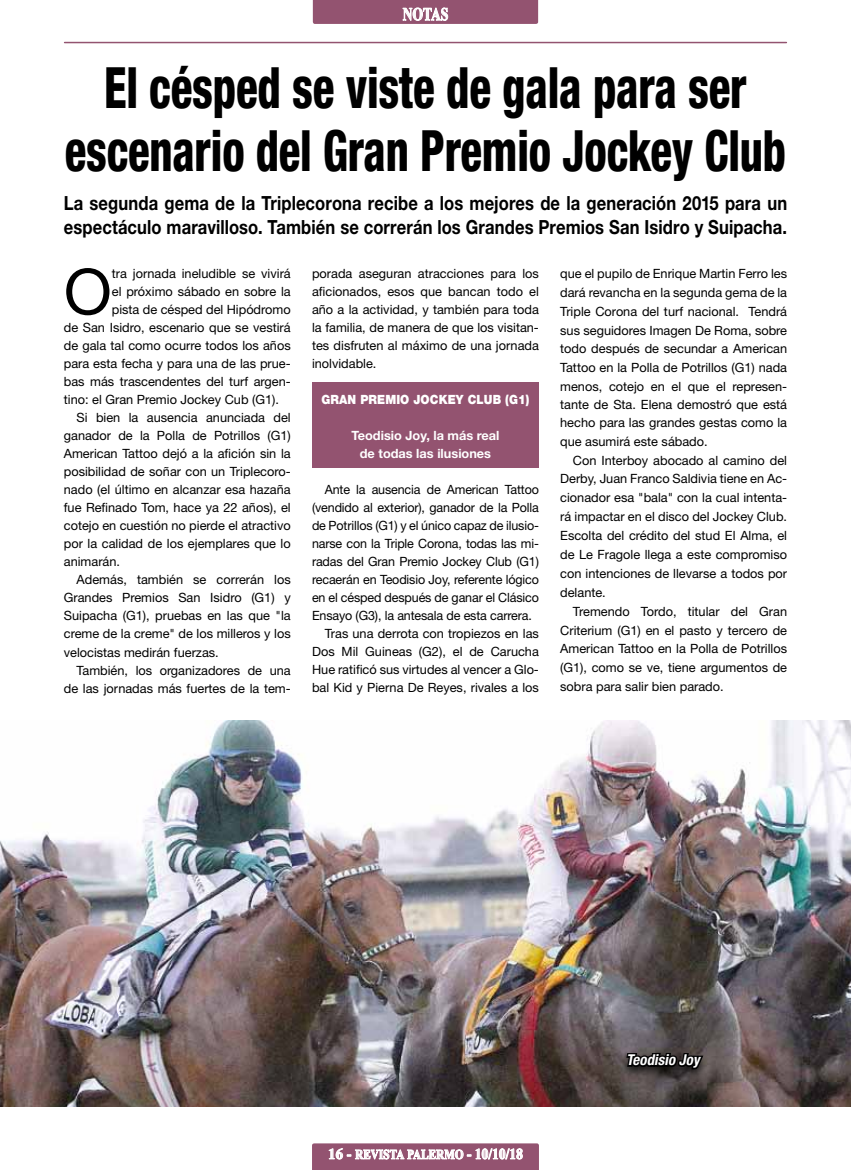
<style>
.page{position:relative;width:851px;height:1170px;background:#fff}
.page>*{position:absolute;margin:0;border:0;box-sizing:border-box;transform-origin:0 0}
.t1{font:63.15px "Helvetica Neue LT Std";color:#000}
.t2{font:800 condensed 57px/63px "Helvetica Neue LT Std";letter-spacing:-.005em;color:#000;text-align:center;scale:.79 1}
.t3{font:700 19.5px/24px "Helvetica Neue LT Std";letter-spacing:.005em;color:#000;scale:.85 1}
.t4{font:700 18px "Times New Roman";color:#fff;scale:.75 1}
.t5{font:italic 700 condensed 15px "Helvetica Neue LT Std";color:#fff}
.t6{font:700 13.5px "Times New Roman";color:#fff;scale:.83 1}
.t7{font:12.75px/18.6px "Helvetica Neue LT Std";color:#000;text-align:justify}
.t8{font:700 12.75px/18px "Helvetica Neue LT Std";color:#fff;text-align:center}
.t9{font:900 12.75px "Helvetica Neue LT Std";letter-spacing:.01em;color:#fff;scale:.9 1}
.s1{font-size:15px}
</style>
<div class="page">
<hr style="left:65px;top:42px;width:721px;height:1px;background:#935370">
<svg style="left:312px;top:1143px;width:227px;height:26px;background:#a67189"></svg>
<svg style="left:313px;top:0;width:225px;height:24px;background:#985c77"></svg>
<div style="left:312px;top:382px;width:227px;height:85px;background:#935370"></div>
<img style="left:0;top:720px;width:850px;height:386px">
<div style="left:618px;top:1048px;width:91px;height:33px;background:#000;opacity:.75"></div>
<svg style="left:624px;top:1027px;width:81px;height:80px;background:#443e3f"></svg>
<h3 class="t4" style="left:402px;top:2px;width:62px">NOTAS</h3>
<h2 class="t2" style="left:65px;top:55px;width:914px">El césped se viste de gala para ser escenario del Gran Premio Jockey Club</h2>
<h3 class="t3" style="left:64px;top:190px;width:852px">La segunda gema de la Triplecorona recibe a los mejores de la generación 2015 para un espectáculo maravilloso. También se correrán los Grandes Premios San Isidro y Suipacha.</h3>
<h1 class="t1" style="left:64px;top:254px;width:50px">O</h1>
<p class="t7" style="left:112px;top:264px;width:180px">tra jornada ineludible se vivirá</p>
<p class="t7" style="left:112px;top:282px;width:180px">el próximo sábado en sobre la</p>
<p class="t7" style="left:112px;top:300px;width:180px">pista de césped del Hipódromo</p>
<p class="t7" style="left:64px;top:318px;width:228px">de San Isidro, escenario que se vestirá</p>
<p class="t7" style="left:64px;top:336px;width:228px">de gala tal como ocurre todos los años</p>
<p class="t7" style="left:64px;top:354px;width:228px">para esta fecha y para una de las prue-</p>
<p class="t7" style="left:64px;top:372px;width:228px">bas más trascendentes del turf argen-</p>
<p class="t7" style="left:64px;top:390px;width:217px">tino: el Gran Premio Jockey Cub (G1).</p>
<p class="t7" style="left:77px;top:408px;width:216px">Si bien la ausencia anunciada del</p>
<p class="t7" style="left:64px;top:426px;width:228px">ganador de la Polla de Potrillos (G1)</p>
<p class="t7" style="left:64px;top:444px;width:228px">American Tattoo dejó a la afición sin la</p>
<p class="t7" style="left:64px;top:462px;width:228px">posibilidad de soñar con un Triplecoro-</p>
<p class="t7" style="left:64px;top:480px;width:228px">nado (el último en alcanzar esa hazaña</p>
<p class="t7" style="left:64px;top:498px;width:228px">fue Refinado Tom, hace ya 22 años), el</p>
<p class="t7" style="left:64px;top:516px;width:228px">cotejo en cuestión no pierde el atractivo</p>
<p class="t7" style="left:64px;top:534px;width:228px">por la calidad de los ejemplares que lo</p>
<p class="t7" style="left:64px;top:552px;width:58px">animarán.</p>
<p class="t7" style="left:77px;top:570px;width:216px">Además, también se correrán los</p>
<p class="t7" style="left:64px;top:588px;width:228px">Grandes Premios San Isidro (G1) y</p>
<p class="t7" style="left:64px;top:606px;width:228px">Suipacha (G1), pruebas en las que "la</p>
<p class="t7" style="left:64px;top:624px;width:228px">creme de la creme" de los milleros y los</p>
<p class="t7" style="left:64px;top:642px;width:156px">velocistas medirán fuerzas.</p>
<p class="t7" style="left:77px;top:660px;width:216px">También, los organizadores de una</p>
<p class="t7" style="left:64px;top:678px;width:228px">de las jornadas más fuertes de la tem-</p>
<p class="t7" style="left:312px;top:264px;width:228px;line-height:18px">porada aseguran atracciones para los aficionados, esos que bancan todo el año a la actividad, y también para toda la familia, de manera de que los visitan&shy;tes disfruten al máximo de una jornada inolvidable.</p>
<p class="t9" style="left:321px;top:392px;width:232px">GRAN PREMIO JOCKEY CLUB (G1)</p>
<p class="t8" style="left:351px;top:426px;width:149px">Teodisio Joy, la más real de todas las ilusiones</p>
<p class="t7" style="left:325px;top:480px;width:216px">Ante la ausencia de American Tattoo</p>
<p class="t7" style="left:312px;top:498px;width:228px">(vendido al exterior), ganador de la Polla</p>
<p class="t7" style="left:312px;top:516px;width:228px">de Potrillos (G1) y el único capaz de ilusio-</p>
<p class="t7" style="left:312px;top:534px;width:228px">narse con la Triple Corona, todas las mi-</p>
<p class="t7" style="left:312px;top:552px;width:228px">radas del Gran Premio Jockey Club (G1)</p>
<p class="t7" style="left:312px;top:570px;width:228px">recaerán en Teodisio Joy, referente lógico</p>
<p class="t7" style="left:312px;top:588px;width:228px">en el césped después de ganar el Clásico</p>
<p class="t7" style="left:312px;top:606px;width:221px">Ensayo (G3), la antesala de esta carrera.</p>
<p class="t7" style="left:325px;top:624px;width:215px">Tras una derrota con tropiezos en las</p>
<p class="t7" style="left:312px;top:642px;width:228px">Dos Mil Guineas (G2), el de Carucha</p>
<p class="t7" style="left:312px;top:660px;width:228px">Hue ratificó sus virtudes al vencer a Glo-</p>
<p class="t7" style="left:312px;top:678px;width:228px">bal Kid y Pierna De Reyes, rivales a los</p>
<p class="t7" style="left:560px;top:264px;width:228px">que el pupilo de Enrique Martin Ferro les dará revancha en la segunda gema de la Triple Corona del turf nacional. Tendrá sus seguidores Imagen De Roma, sobre todo después de secundar a American Tattoo en la Polla de Potrillos (G1) nada menos, cotejo en el que el represen&shy;tante de Sta. Elena demostró que está hecho para las grandes gestas como la que asumirá este sábado.</p>
<p class="t7" style="left:560px;top:450px;width:228px;text-indent:13px">Con Interboy abocado al camino del Derby, Juan Franco Saldivia tiene en Ac&shy;cionador esa "bala" con la cual intenta&shy;rá impactar en el disco del Jockey Club.<br>Escolta del crédito del stud El Alma, el de Le Fragole llega a este compromiso con intenciones de llevarse a todos por delante.</p>
<p class="t7" style="left:560px;top:602px;width:228px;text-indent:13px">Tremendo Tordo, titular del Gran Criterium (G1) en el pasto y tercero de American Tattoo en la Polla de Potrillos (G1), como se ve, tiene argumentos de sobra para salir bien parado.</p>
<p class="t6" style="left:328px;top:1144px;width:236px"><span class="s1">16 -</span> REVISTA PALERMO <span class="s1">- 10/10/18</span></p>
<p class="t5" style="left:626px;top:1050px;width:78px">Teodisio Joy</p>
</div>
